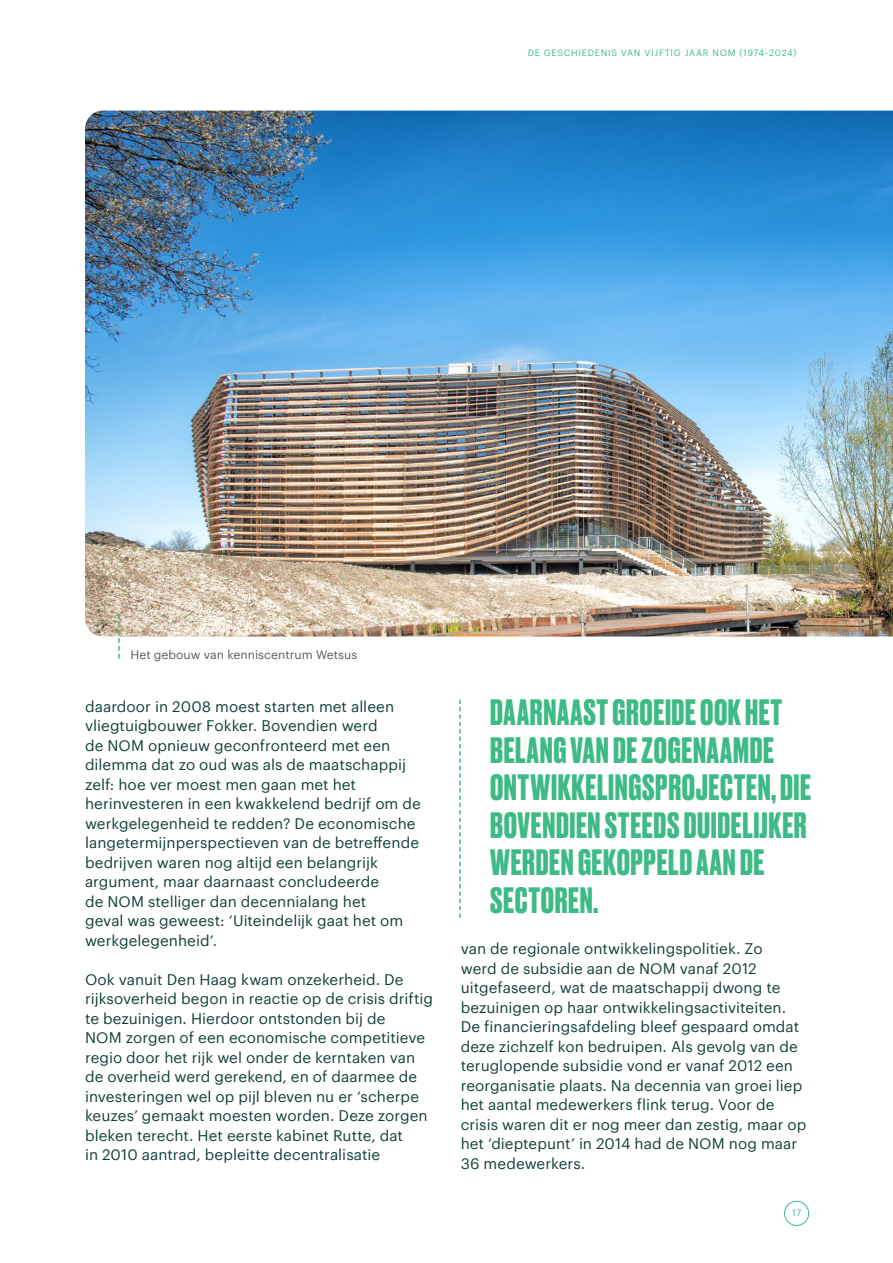
<style>
.page{position:relative;width:893px;height:1263px;background:#fff}
.page>*{position:absolute;margin:0;border:0;box-sizing:border-box;transform-origin:0 0}
.t1{font:700 34.5px/37.5px "Druk";letter-spacing:.02em;color:#3dba85}
.t2{font:15px/19.5px "Graphik Web";letter-spacing:.005em;color:#103f37}
.t3{font:12px "Graphik Web";color:#5a5a5d}
.t4{font:9px "Graphik Web";letter-spacing:.08em;color:#3dba85}
</style>
<div class="page">
<div style="left:784px;top:1201px;width:25px;height:25px;border:1px solid #3dba85;border-radius:50%"></div>
<img style="left:85px;top:111px;width:808px;height:525px">
<svg style="left:118px;top:615px;width:2px;height:43px"></svg>
<svg style="left:459px;top:699px;width:2px;height:219px"></svg>
<p class="t4" style="left:528px;top:46px;width:270px">DE GESCHIEDENIS VAN VIJFTIG JAAR NOM (1974-2024)</p>
<p class="t3" style="left:130px;top:645px;width:228px">Het gebouw van kenniscentrum Wetsus</p>
<p class="t2" style="left:85px;top:695px;width:337px">daardoor in 2008 moest starten met alleen vliegtuigbouwer Fokker. Bovendien werd<br>de NOM opnieuw geconfronteerd met een dilemma dat zo oud was als de maatschappij zelf: hoe ver moest men gaan met het herinvesteren in een kwakkelend bedrijf om de werkgelegenheid te redden? De economische langetermijnperspectieven van de betreffende bedrijven waren nog altijd een belangrijk argument, maar daarnaast concludeerde<br>de NOM stelliger dan decennialang het<br>geval was geweest: ‘Uiteindelijk gaat het om werkgelegenheid’.</p>
<p class="t2" style="left:85px;top:968px;width:350px">Ook vanuit Den Haag kwam onzekerheid. De rijksoverheid begon in reactie op de crisis driftig te bezuinigen. Hierdoor ontstonden bij de<br>NOM zorgen of een economische competitieve regio door het rijk wel onder de kerntaken van de overheid werd gerekend, en of daarmee de investeringen wel op pijl bleven nu er ‘scherpe keuzes’ gemaakt moesten worden. Deze zorgen bleken terecht. Het eerste kabinet Rutte, dat<br>in 2010 aantrad, bepleitte decentralisatie</p>
<h1 class="t1" style="left:490px;top:692px;width:322px">DAARNAAST GROEIDE OOK HET<br>BELANG VAN DE ZOGENAAMDE<br>ONTWIKKELINGSPROJECTEN, DIE<br>BOVENDIEN STEEDS DUIDELIJKER<br>WERDEN GEKOPPELD AAN DE<br>SECTOREN.</h1>
<p class="t2" style="left:461px;top:938px;width:347px">van de regionale ontwikkelingspolitiek. Zo<br>werd de subsidie aan de NOM vanaf 2012 uitgefaseerd, wat de maatschappij dwong te bezuinigen op haar ontwikkelingsactiviteiten.<br>De financieringsafdeling bleef gespaard omdat deze zichzelf kon bedruipen. Als gevolg van de teruglopende subsidie vond er vanaf 2012 een reorganisatie plaats. Na decennia van groei liep het aantal medewerkers flink terug. Voor de crisis waren dit er nog meer dan zestig, maar op het ‘dieptepunt’ in 2014 had de NOM nog maar 36 medewerkers.</p>
<p class="t4" style="left:792px;top:1206px;width:11px">17</p>
</div>
